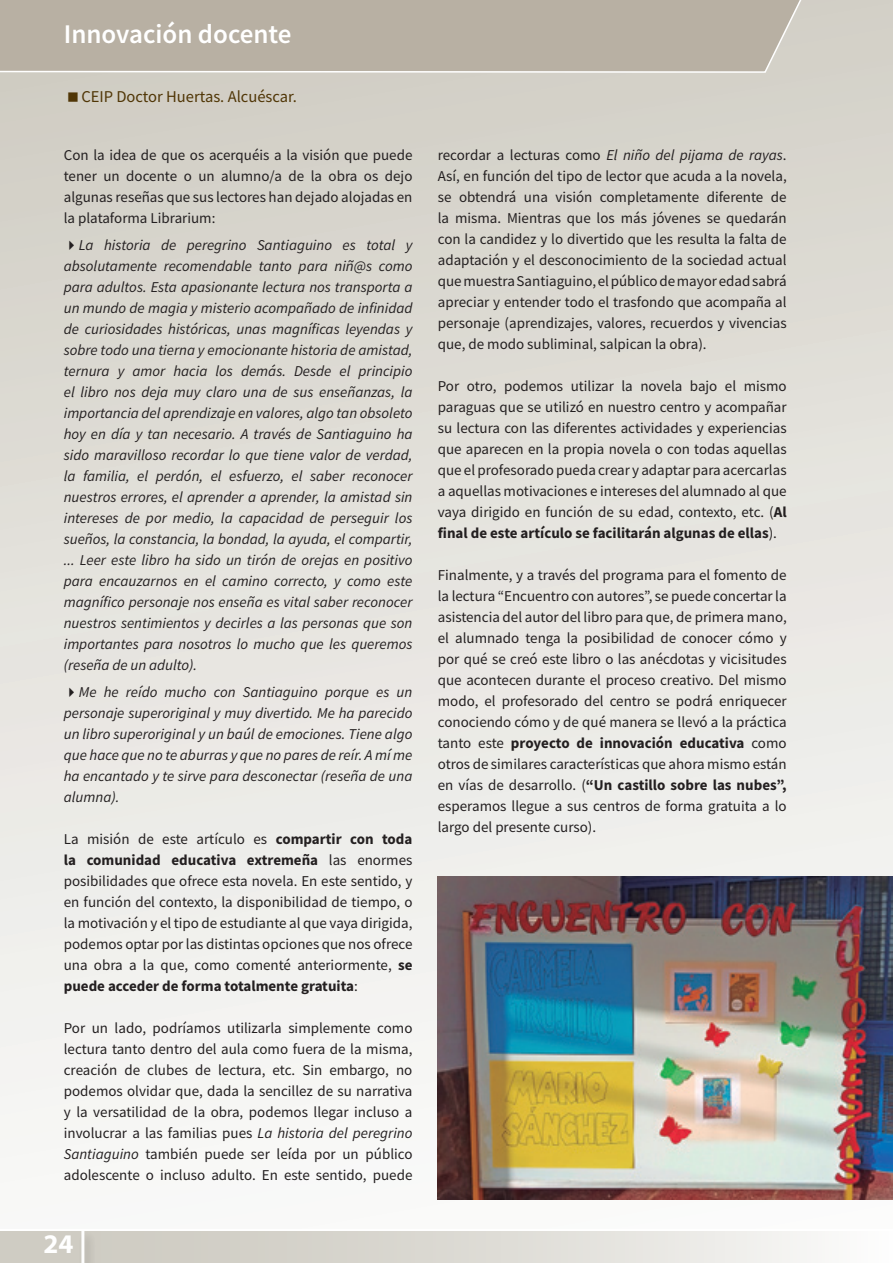
<style>
.page{position:relative;width:893px;height:1263px;background:#fff}
.page>*{position:absolute;margin:0;border:0;box-sizing:border-box;transform-origin:0 0}
.t1{font:600 27px "Source Sans Pro";color:#fff}
.t2{font:700 27px "Myriad Pro";color:#fff}
.t3{font:16.5px "Source Sans Pro";color:#503606}
.t4{font:15px/21px "Source Sans Pro";color:#231f20;text-align:justify}
.t5{font:italic 15px/21px "Source Sans Pro";color:#231f20;text-align:justify}
.s1{font-weight:700}
.s2{font-style:italic}
</style>
<div class="page">
<div style="left:0;top:0;width:893px;height:1228px;background:linear-gradient(to bottom,#d1cec5,#fbfbfa)"></div>
<div style="left:0;top:1231px;width:892px;height:32px;background:linear-gradient(to right,#c7c3b9,#f7f6f5)"></div>
<div style="left:77px;top:1228px;width:20px;height:35px;background:#231f20;opacity:.28"></div>
<hr style="left:81px;top:1229px;width:3px;height:34px;background:#fff">
<svg style="left:0;top:0;width:811px;height:74px"></svg>
<img style="left:438px;top:877px;width:455px;height:322px">
<svg style="left:68px;top:92px;width:10px;height:9px"></svg>
<p class="t1" style="left:64px;top:16px;width:229px">Innovación docente</p>
<p class="t3" style="left:81px;top:86px;width:217px">CEIP Doctor Huertas. Alcuéscar.</p>
<p class="t4" style="left:64px;top:145px;width:350px">Con la idea de que os acerquéis a la visión que puede tener un docente o un alumno/a de la obra os dejo algunas reseñas que sus lectores han dejado alojadas en la plataforma Librarium:</p>
<p class="t5" style="left:64px;top:234px;width:350px">✔La historia de peregrino Santiaguino es total y absolutamente recomendable tanto para niñ@s como para adultos. Esta apasionante lectura nos transporta a un mundo de magia y misterio acompañado de infinidad de curiosidades históricas, unas magníficas leyendas y sobre todo una tierna y emocionante historia de amistad, ternura y amor hacia los demás. Desde el principio el libro nos deja muy claro una de sus enseñanzas, la importancia del aprendizaje en valores, algo tan obsoleto hoy en día y tan necesario. A través de Santiaguino ha sido maravilloso recordar lo que tiene valor de verdad, la familia, el perdón, el esfuerzo, el saber reconocer nuestros errores, el aprender a aprender, la amistad sin intereses de por medio, la capacidad de perseguir los sueños, la constancia, la bondad, la ayuda, el compartir, ... Leer este libro ha sido un tirón de orejas en positivo para encauzarnos en el camino correcto, y como este magnífico personaje nos enseña es vital saber reconocer nuestros sentimientos y decirles a las personas que son importantes para nosotros lo mucho que les queremos (reseña de un adulto).</p>
<p class="t5" style="left:64px;top:681px;width:350px">✔Me he reído mucho con Santiaguino porque es un personaje superoriginal y muy divertido. Me ha parecido un libro superoriginal y un baúl de emociones. Tiene algo que hace que no te aburras y que no pares de reír. A mí me ha encantado y te sirve para desconectar (reseña de una alumna).</p>
<p class="t4" style="left:64px;top:829px;width:350px">La misión de este artículo es <span class="s1">compartir con toda la comunidad educativa extremeña</span> las enormes posibilidades que ofrece esta novela. En este sentido, y en función del contexto, la disponibilidad de tiempo, o la motivación y el tipo de estudiante al que vaya dirigida, podemos optar por las distintas opciones que nos ofrece una obra a la que, como comenté anteriormente, <span class="s1">se puede acceder de forma totalmente gratuita</span>:</p>
<p class="t4" style="left:64px;top:1018px;width:350px">Por un lado, podríamos utilizarla simplemente como lectura tanto dentro del aula como fuera de la misma, creación de clubes de lectura, etc. Sin embargo, no podemos olvidar que, dada la sencillez de su narrativa y la versatilidad de la obra, podemos llegar incluso a involucrar a las familias pues <span class="s2">La historia del peregrino Santiaguino</span> también puede ser leída por un público adolescente o incluso adulto. En este sentido, puede</p>
<h1 class="t2" style="left:44px;top:1226px;width:31px">24</h1>
<p class="t4" style="left:438px;top:145px;width:350px">recordar a lecturas como <span class="s2">El niño del pijama de rayas</span>.<br>Así, en función del tipo de lector que acuda a la novela, se obtendrá una visión completamente diferente de la misma. Mientras que los más jóvenes se quedarán con la candidez y lo divertido que les resulta la falta de adaptación y el desconocimiento de la sociedad actual que muestra Santiaguino, el público de mayor edad sabrá apreciar y entender todo el trasfondo que acompaña al personaje (aprendizajes, valores, recuerdos y vivencias que, de modo subliminal, salpican la obra).</p>
<p class="t4" style="left:438px;top:376px;width:350px">Por otro, podemos utilizar la novela bajo el mismo paraguas que se utilizó en nuestro centro y acompañar su lectura con las diferentes actividades y experiencias que aparecen en la propia novela o con todas aquellas que el profesorado pueda crear y adaptar para acercarlas a aquellas motivaciones e intereses del alumnado al que vaya dirigido en función de su edad, contexto, etc. (<span class="s1">Al final de este artículo se facilitarán algunas de ellas</span>).</p>
<p class="t4" style="left:438px;top:565px;width:350px">Finalmente, y a través del programa para el fomento de la lectura “Encuentro con autores”, se puede concertar la asistencia del autor del libro para que, de primera mano, el alumnado tenga la posibilidad de conocer cómo y por qué se creó este libro o las anécdotas y vicisitudes que acontecen durante el proceso creativo. Del mismo modo, el profesorado del centro se podrá enriquecer conociendo cómo y de qué manera se llevó a la práctica tanto este <span class="s1">proyecto de innovación educativa</span> como otros de similares características que ahora mismo están en vías de desarrollo. (<span class="s1">“Un castillo sobre las nubes”, </span>esperamos llegue a sus centros de forma gratuita a lo largo del presente curso).</p>
</div>
